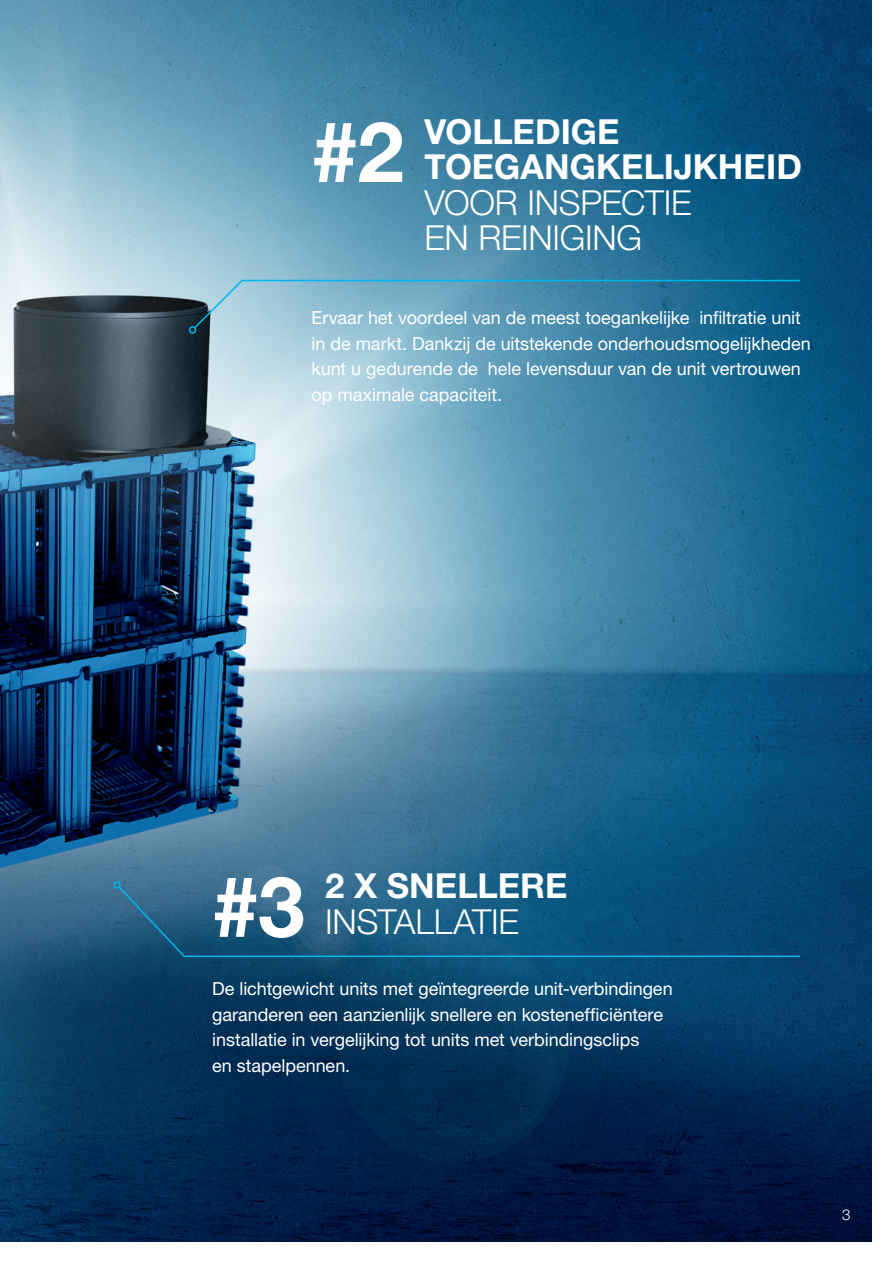
<style>
.page{position:relative;width:893px;height:1263px;background:#fff}
.page>*{position:absolute;margin:0;border:0;box-sizing:border-box;transform-origin:0 0}
.t1{font:700 84px "Helvetica Neue";color:#fff}
.t2{font:700 34.5px "Helvetica Neue";color:#fff}
.t3{font:300 34.5px/35.4px "Helvetica Neue";letter-spacing:-.01em;color:#fff}
.t4{font:18px/25.5px "Helvetica Neue";letter-spacing:-.005em;color:#fff}
._2_Subhead_18_23_Lig{font:300 15px "Helvetica Neue";color:#fff}
</style>
<div class="page">
<img style="left:0;top:0;width:872px;height:1242px">
<svg style="left:117px;top:885px;width:684px;height:73px"></svg>
<div style="left:113px;top:881px;width:8px;height:8px;border:2px solid #00b6f0;border-radius:50%"></div>
<svg style="left:193px;top:279px;width:608px;height:51px"></svg>
<div style="left:189px;top:326px;width:7px;height:8px;border:2px solid #00b6f0;border-radius:50%"></div>
<p class="t1" style="left:311px;top:100px;width:94px">#2</p>
<p class="t2" style="left:425px;top:110px;width:196px">VOLLEDIGE</p>
<p class="t2" style="left:425px;top:146px;width:379px">TOEGANGKELIJKHEID</p>
<p class="t3" style="left:425px;top:184px;width:268px">VOOR INSPECTIE<br>EN REINIGING</p>
<p class="t4" style="left:311px;top:305px;width:501px">Ervaar het voordeel van de meest toegankelijke infiltratie unit in de markt. Dankzij de uitstekende onderhoudsmogelijkheden kunt u gedurende de hele levensduur van de unit vertrouwen op maximale capaciteit.</p>
<p class="t1" style="left:212px;top:855px;width:94px">#3</p>
<p class="t2" style="left:325px;top:865px;width:244px">2 X SNELLERE</p>
<p class="t3" style="left:325px;top:903px;width:195px">INSTALLATIE</p>
<p class="t4" style="left:212px;top:976px;width:462px">De lichtgewicht units met geïntegreerde unit-verbindingen garanderen een aanzienlijk snellere en kostenefficiëntere installatie in vergelijking tot units met verbindingsclips<br>en stapelpennen.</p>
<p class="_2_Subhead_18_23_Lig" style="left:842px;top:1206px;width:10px">3</p>
</div>
